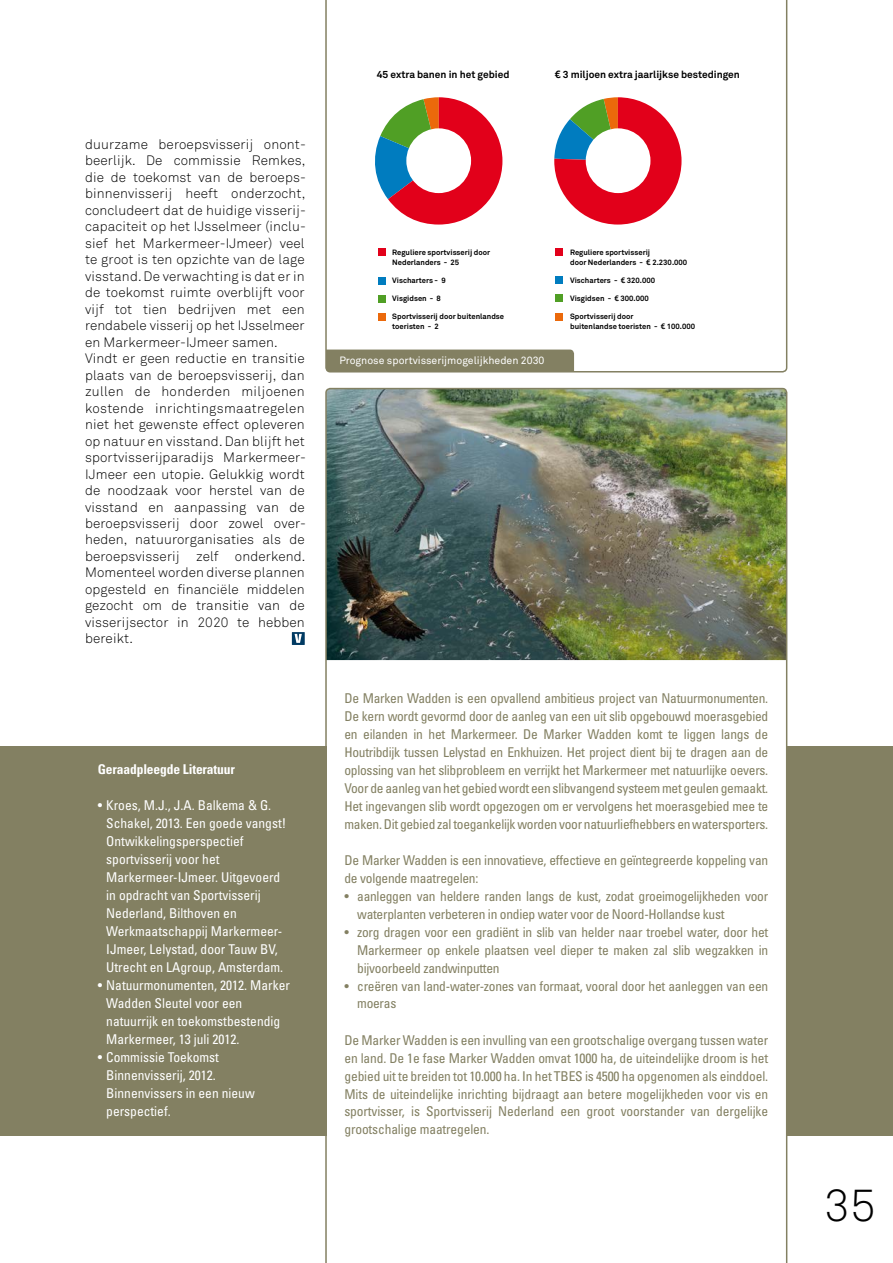
<style>
.page{position:relative;width:893px;height:1263px;background:#fff}
.page>*{position:absolute;margin:0;border:0;box-sizing:border-box;transform-origin:0 0}
.t1{font:300 45px "Akkurat";color:#000}
.t2{font:condensed 13.5px/18px "Univers";letter-spacing:-.02em;color:#838062;text-align:justify}
.t3{font:300 13.5px/16.5px "Akkurat";letter-spacing:.01em;color:#000}
.t4{font:condensed 13.5px/18px "Univers";color:#fff}
.t5{font:700 condensed 13.5px "Univers";letter-spacing:-.01em;color:#fff}
.t6{font:10.5px "Akkurat";color:#fff}
.t7{font:700 10.2px "Akkurat";color:#000}
.t8{font:700 7.65px/9.1px "Akkurat";color:#000}
.s1{font-family:"Linotype Euro Font Tto Z";font-weight:400}
</style>
<div class="page">
<div style="left:0;top:746px;width:326px;height:389px;background:#838062"></div>
<div style="left:787px;top:746px;width:106px;height:389px;background:#838062"></div>
<img style="left:325px;top:388px;width:462px;height:875px">
<svg style="left:325px;top:0;width:462px;height:372px"></svg>
<svg style="left:292px;top:632px;width:13px;height:13px"></svg>
<svg style="left:554px;top:97px;width:55px;height:55px"></svg>
<svg style="left:554px;top:97px;width:127px;height:128px;background:#bc2530"></svg>
<div style="left:555px;top:248px;width:8px;height:8px;background:#e2001a"></div>
<div style="left:555px;top:276px;width:8px;height:8px;background:#007cbf"></div>
<div style="left:555px;top:294px;width:8px;height:8px;background:#509f25"></div>
<div style="left:555px;top:313px;width:8px;height:8px;background:#eb690b"></div>
<svg style="left:371px;top:97px;width:131px;height:128px"></svg>
<div style="left:378px;top:248px;width:7px;height:8px;background:#e2001a"></div>
<div style="left:378px;top:277px;width:7px;height:8px;background:#007cbf"></div>
<div style="left:378px;top:295px;width:7px;height:8px;background:#509f25"></div>
<div style="left:378px;top:313px;width:7px;height:8px;background:#eb690b"></div>
<div style="left:406px;top:128px;width:65px;height:65px;background:#fff;border-radius:50%"></div>
<div style="left:586px;top:128px;width:64px;height:65px;background:#fff;border-radius:50%"></div>
<div style="left:326px;top:350px;width:248px;height:22px;background:#838062"></div>
<p class="t3" style="left:85px;top:136px;width:222px">duurzame beroepsvisserij onont&shy;beerlijk. De commissie Remkes, die de toekomst van de beroeps&shy;binnenvisserij heeft onderzocht, concludeert dat de huidige visserij&shy;capaciteit op het IJsselmeer (inclu&shy;sief het Markermeer-IJmeer) veel te groot is ten opzichte van de lage visstand. De verwachting is dat er in de toekomst ruimte overblijft voor vijf tot tien bedrijven met een rendabele visserij op het IJsselmeer en Markermeer-IJmeer samen.<br>Vindt er geen reductie en transitie plaats van de beroepsvisserij, dan zullen de honderden miljoenen kostende inrichtingsmaatregelen niet het gewenste effect opleveren op natuur en visstand. Dan blijft het sportvisserijparadijs Markermeer-IJmeer een utopie. Gelukkig wordt de noodzaak voor herstel van de visstand en aanpassing van de beroepsvisserij door zowel over&shy;heden, natuurorganisaties als de beroepsvisserij zelf onderkend.<br>Momenteel worden diverse plannen opgesteld en financiële middelen gezocht om de transitie van de visserijsector in 2020 te hebben bereikt.</p>
<p class="t5" style="left:98px;top:761px;width:139px">Geraadpleegde Literatuur</p>
<p class="t4" style="left:106px;top:796px;width:181px;text-indent:-9px">• Kroes, M.J., J.A. Balkema &amp; G.<br>Schakel, 2013. Een goede vangst!<br>Ontwikkelingsperspectief sportvisserij voor het<br>Markermeer-IJmeer. Uitgevoerd in opdracht van Sportvisserij<br>Nederland, Bilthoven en<br>Werkmaatschappij Markermeer-<br>IJmeer, Lelystad, door Tauw BV,<br>Utrecht en LAgroup, Amsterdam.</p>
<p class="t4" style="left:106px;top:976px;width:185px;text-indent:-9px">• Natuurmonumenten, 2012. Marker<br>Wadden Sleutel voor een natuurrijk en toekomstbestendig<br>Markermeer, 13 juli 2012.</p>
<p class="t4" style="left:106px;top:1048px;width:150px;text-indent:-9px">• Commissie Toekomst<br>Binnenvisserij, 2012.<br>Binnenvissers in een nieuw perspectief.</p>
<p class="t7" style="left:377px;top:68px;width:134px">45 extra banen in het gebied</p>
<p class="t7" style="left:555px;top:68px;width:187px"><span class="s1">O</span> 3 miljoen extra jaarlijkse bestedingen</p>
<p class="t8" style="left:392px;top:248px;width:99px">Reguliere sportvisserij door<br>Nederlanders - 25</p>
<p class="t8" style="left:392px;top:276px;width:55px">Vischarters - 9</p>
<p class="t8" style="left:392px;top:294px;width:50px">Visgidsen - 8</p>
<p class="t8" style="left:392px;top:312px;width:113px">Sportvisserij door buitenlandse toeristen - 2</p>
<p class="t6" style="left:339px;top:354px;width:207px">Prognose sportvisserijmogelijkheden 2030</p>
<p class="t8" style="left:570px;top:248px;width:119px">Reguliere sportvisserij<br>door Nederlanders - <span class="s1">O</span> 2.230.000</p>
<p class="t8" style="left:570px;top:276px;width:86px">Vischarters - <span class="s1">O</span> 320.000</p>
<p class="t8" style="left:570px;top:294px;width:80px">Visgidsen - <span class="s1">O</span> 300.000</p>
<p class="t8" style="left:570px;top:312px;width:126px">Sportvisserij door<br>buitenlandse toeristen - <span class="s1">O</span> 100.000</p>
<p class="t2" style="left:344px;top:688px;width:425px">De Marken Wadden is een opvallend ambitieus project van Natuurmonumenten.<br>De kern wordt gevormd door de aanleg van een uit slib opgebouwd moerasgebied en eilanden in het Markermeer. De Marker Wadden komt te liggen langs de Houtribdijk tussen Lelystad en Enkhuizen. Het project dient bij te dragen aan de oplossing van het slibprobleem en verrijkt het Markermeer met natuurlijke oevers.<br>Voor de aanleg van het gebied wordt een slibvangend systeem met geulen gemaakt.<br>Het ingevangen slib wordt opgezogen om er vervolgens het moerasgebied mee te maken. Dit gebied zal toegankelijk worden voor natuurliefhebbers en watersporters.</p>
<p class="t2" style="left:344px;top:850px;width:425px">De Marker Wadden is een innovatieve, effectieve en geïntegreerde koppeling van de volgende maatregelen:</p>
<p class="t2" style="left:357px;top:886px;width:413px;text-indent:-13px">• aanleggen van heldere randen langs de kust, zodat groeimogelijkheden voor waterplanten verbeteren in ondiep water voor de Noord-Hollandse kust</p>
<p class="t2" style="left:357px;top:922px;width:413px;text-indent:-13px">• zorg dragen voor een gradiënt in slib van helder naar troebel water, door het Markermeer op enkele plaatsen veel dieper te maken zal slib wegzakken in bijvoorbeeld zandwinputten</p>
<p class="t2" style="left:357px;top:976px;width:413px;text-indent:-13px">• creëren van land-water-zones van formaat, vooral door het aanleggen van een moeras</p>
<p class="t2" style="left:344px;top:1030px;width:425px">De Marker Wadden is een invulling van een grootschalige overgang tussen water en land. De 1e fase Marker Wadden omvat 1000 ha, de uiteindelijke droom is het gebied uit te breiden tot 10.000 ha. In het TBES is 4500 ha opgenomen als einddoel.<br>Mits de uiteindelijke inrichting bijdraagt aan betere mogelijkheden voor vis en sportvisser, is Sportvisserij Nederland een groot voorstander van dergelijke grootschalige maatregelen.</p>
<h1 class="t1" style="left:825px;top:1179px;width:53px">35</h1>
</div>
